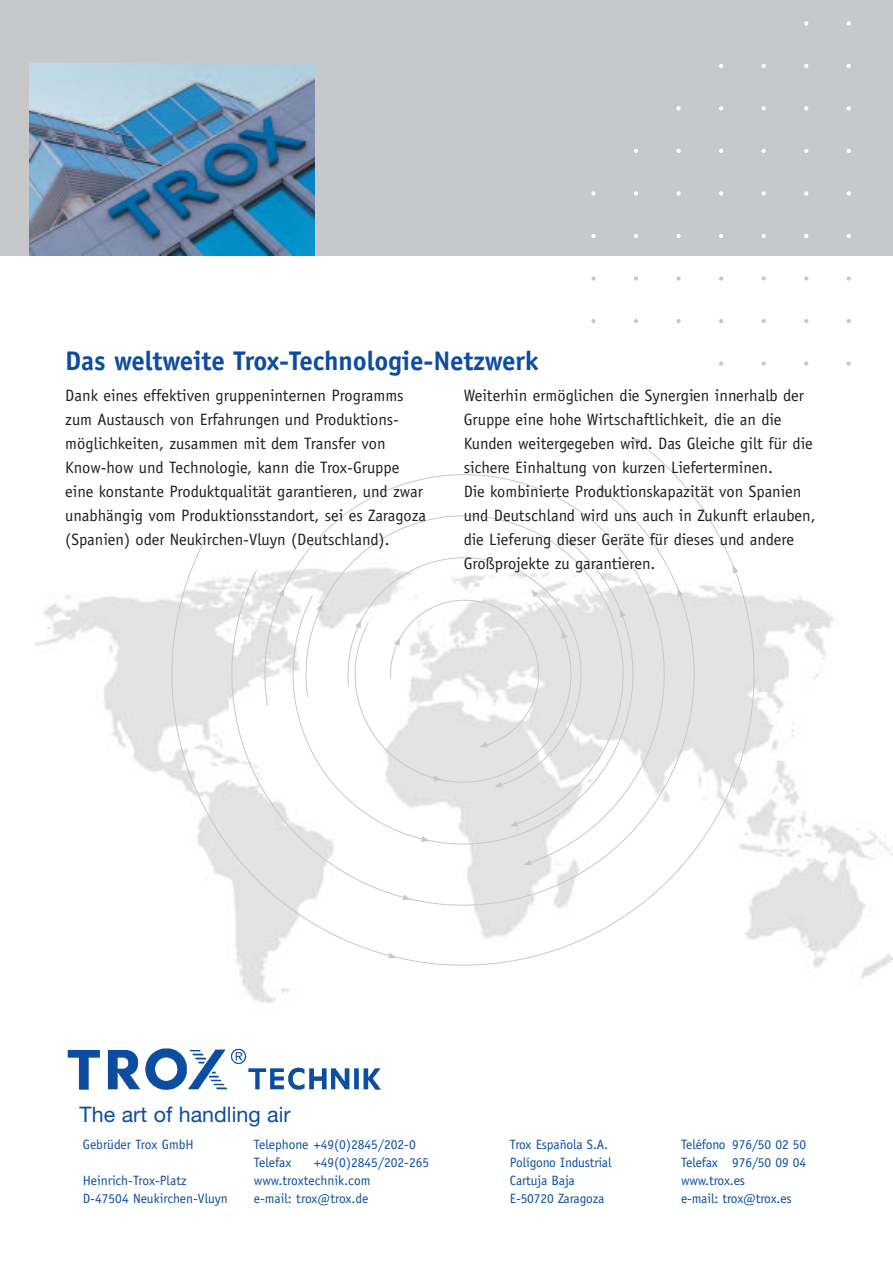
<style>
.page{position:relative;width:893px;height:1263px;background:#fff}
.page>*{position:absolute;margin:0;border:0;box-sizing:border-box;transform-origin:0 0}
.t1{font:700 27px "Officina Sans";letter-spacing:-.005em;color:#0d4da1}
.t2{font:21.45px "Helvetica Neue";color:#0d4da1}
.t3{font:16.5px/24px "Officina Sans";color:#231f20}
.t4{font:13.5px/18px "Officina Sans";letter-spacing:-.01em;color:#0d4da1}
</style>
<div class="page">
<img style="left:36px;top:595px;width:856px;height:408px">
<svg style="left:160px;top:543px;width:228px;height:414px"></svg>
<svg style="left:222px;top:569px;width:166px;height:330px"></svg>
<svg style="left:388px;top:578px;width:404px;height:392px"></svg>
<svg style="left:402px;top:865px;width:321px;height:44px"></svg>
<svg style="left:261px;top:438px;width:477px;height:427px"></svg>
<div style="left:0;top:0;width:892px;height:255px;background:#c7c8ca"></div>
<svg style="left:591px;top:276px;width:4px;height:5px"></svg>
<svg style="left:591px;top:191px;width:4px;height:5px"></svg>
<svg style="left:591px;top:234px;width:4px;height:4px"></svg>
<svg style="left:634px;top:234px;width:4px;height:4px"></svg>
<svg style="left:676px;top:234px;width:4px;height:4px"></svg>
<svg style="left:719px;top:234px;width:4px;height:4px"></svg>
<svg style="left:761px;top:234px;width:4px;height:4px"></svg>
<svg style="left:804px;top:234px;width:4px;height:4px"></svg>
<svg style="left:846px;top:234px;width:4px;height:4px"></svg>
<svg style="left:634px;top:191px;width:4px;height:5px"></svg>
<svg style="left:676px;top:191px;width:4px;height:5px"></svg>
<svg style="left:719px;top:191px;width:4px;height:5px"></svg>
<svg style="left:761px;top:191px;width:4px;height:5px"></svg>
<svg style="left:804px;top:191px;width:4px;height:5px"></svg>
<svg style="left:846px;top:191px;width:4px;height:5px"></svg>
<svg style="left:634px;top:149px;width:4px;height:4px"></svg>
<svg style="left:676px;top:149px;width:4px;height:4px"></svg>
<svg style="left:719px;top:149px;width:4px;height:4px"></svg>
<svg style="left:761px;top:149px;width:4px;height:4px"></svg>
<svg style="left:804px;top:149px;width:4px;height:4px"></svg>
<svg style="left:846px;top:149px;width:4px;height:4px"></svg>
<svg style="left:676px;top:106px;width:4px;height:5px"></svg>
<svg style="left:719px;top:106px;width:4px;height:5px"></svg>
<svg style="left:761px;top:106px;width:4px;height:5px"></svg>
<svg style="left:804px;top:106px;width:4px;height:5px"></svg>
<svg style="left:846px;top:106px;width:4px;height:5px"></svg>
<svg style="left:719px;top:64px;width:4px;height:4px"></svg>
<svg style="left:761px;top:64px;width:4px;height:4px"></svg>
<svg style="left:804px;top:64px;width:4px;height:4px"></svg>
<svg style="left:846px;top:64px;width:4px;height:4px"></svg>
<svg style="left:804px;top:21px;width:4px;height:5px"></svg>
<svg style="left:846px;top:21px;width:4px;height:5px"></svg>
<svg style="left:634px;top:276px;width:4px;height:5px"></svg>
<svg style="left:676px;top:276px;width:4px;height:5px"></svg>
<svg style="left:719px;top:276px;width:4px;height:5px"></svg>
<svg style="left:761px;top:276px;width:4px;height:5px"></svg>
<svg style="left:804px;top:276px;width:4px;height:5px"></svg>
<svg style="left:846px;top:276px;width:4px;height:5px"></svg>
<svg style="left:591px;top:319px;width:4px;height:4px"></svg>
<svg style="left:634px;top:319px;width:4px;height:4px"></svg>
<svg style="left:676px;top:319px;width:4px;height:4px"></svg>
<svg style="left:719px;top:319px;width:4px;height:4px"></svg>
<svg style="left:761px;top:319px;width:4px;height:4px"></svg>
<svg style="left:804px;top:319px;width:4px;height:4px"></svg>
<svg style="left:846px;top:319px;width:4px;height:4px"></svg>
<svg style="left:719px;top:361px;width:4px;height:5px"></svg>
<svg style="left:761px;top:361px;width:4px;height:5px"></svg>
<svg style="left:804px;top:361px;width:4px;height:5px"></svg>
<svg style="left:846px;top:361px;width:4px;height:5px"></svg>
<img style="left:30px;top:64px;width:285px;height:191px">
<img style="left:67px;top:1048px;width:314px;height:43px">
<h1 class="t1" style="left:65px;top:350px;width:475px">Das weltweite Trox-Technologie-Netzwerk</h1>
<p class="t3" style="left:65px;top:385px;width:362px">Dank eines effektiven gruppeninternen Programms zum Austausch von Erfahrungen und Produktions&shy;möglichkeiten, zusammen mit dem Transfer von Know-how und Technologie, kann die Trox-Gruppe eine konstante Produktqualität garantieren, und zwar unabhängig vom Produktionsstandort, sei es Zaragoza (Spanien) oder Neukirchen-Vluyn (Deutschland).</p>
<p class="t3" style="left:463px;top:385px;width:353px">Weiterhin ermöglichen die Synergien innerhalb der Gruppe eine hohe Wirtschaftlichkeit, die an die Kunden weitergegeben wird. Das Gleiche gilt für die sichere Einhaltung von kurzen Lieferterminen.<br>Die kombinierte Produktionskapazität von Spanien und Deutschland wird uns auch in Zukunft erlauben, die Lieferung dieser Geräte für dieses und andere Großprojekte zu garantieren.</p>
<h2 class="t2" style="left:79px;top:1107px;width:213px">The art of handling air</h2>
<p class="t4" style="left:83px;top:1137px;width:113px">Gebrüder Trox GmbH</p>
<p class="t4" style="left:254px;top:1137px;width:163px">Telephone +49(0)2845/202-0<br>Telefax</p>
<p class="t4" style="left:314px;top:1155px;width:117px">+49(0)2845/202-265</p>
<p class="t4" style="left:83px;top:1173px;width:105px">Heinrich-Trox-Platz</p>
<p class="t4" style="left:254px;top:1173px;width:118px">www.troxtechnik.com</p>
<p class="t4" style="left:83px;top:1191px;width:147px">D-47504 Neukirchen-Vluyn</p>
<p class="t4" style="left:254px;top:1191px;width:116px">e-mail: trox@trox.de</p>
<p class="t4" style="left:510px;top:1137px;width:100px">Trox Española S.A.</p>
<p class="t4" style="left:681px;top:1137px;width:127px">Teléfono 976/50 02 50</p>
<p class="t4" style="left:510px;top:1155px;width:103px">Polígono Industrial</p>
<p class="t4" style="left:681px;top:1155px;width:127px">Telefax 976/50 09 04</p>
<p class="t4" style="left:510px;top:1173px;width:66px">Cartuja Baja</p>
<p class="t4" style="left:681px;top:1173px;width:65px">www.trox.es</p>
<p class="t4" style="left:510px;top:1191px;width:96px">E-50720 Zaragoza</p>
<p class="t4" style="left:681px;top:1191px;width:112px">e-mail: trox@trox.es</p>
</div>
